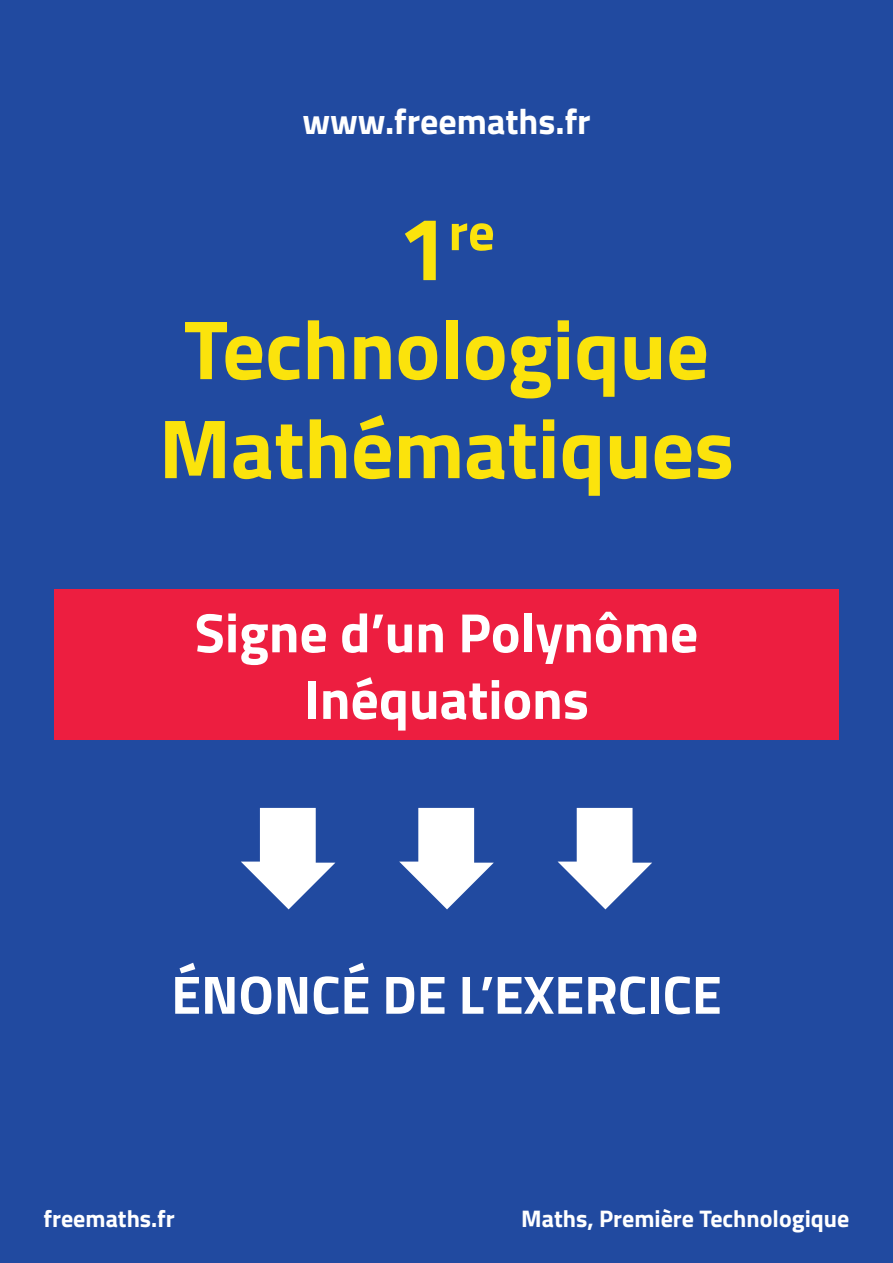
<style>
.page{position:relative;width:893px;height:1263px;background:#214aa0}
.page>*{position:absolute;margin:0;border:0;box-sizing:border-box;transform-origin:0 0}
.t1{font:700 84px/99px "Titillium";color:#fbe30c}
.t2{font:700 55.5px/66.6px "Titillium";color:#fff;text-align:center}
.t3{font:700 54px "Titillium";color:#fff}
.t4{font:700 52.5px "Titillium";color:#fbe30c}
.t5{font:700 36px "Titillium";color:#fff}
.t6{font:700 24px "Titillium";color:#fff}
.s1{font-size:90px}
</style>
<div class="page">
<svg style="left:241px;top:808px;width:94px;height:101px"></svg>
<svg style="left:399px;top:808px;width:95px;height:101px"></svg>
<svg style="left:558px;top:808px;width:94px;height:101px"></svg>
<div style="left:54px;top:589px;width:785px;height:151px;background:#ed1e40"></div>
<h3 class="t5" style="left:302px;top:94px;width:290px">www.freemaths.fr</h3>
<h3 class="t4" style="left:398px;top:192px;width:98px"><span class="s1">1</span>re</h3>
<h1 class="t1" style="left:159px;top:296px;width:577px">Technologique<br>Mathématiques</h1>
<p class="t2" style="left:195px;top:597px;width:505px">Signe d’un Polynôme<br>Inéquations</p>
<h3 class="t3" style="left:171px;top:953px;width:552px">ÉNONCÉ DE L’EXERCICE</h3>
<p class="t6" style="left:44px;top:1200px;width:133px">freemaths.fr</p>
<p class="t6" style="left:521px;top:1200px;width:330px">Maths, Première Technologique</p>
</div>
